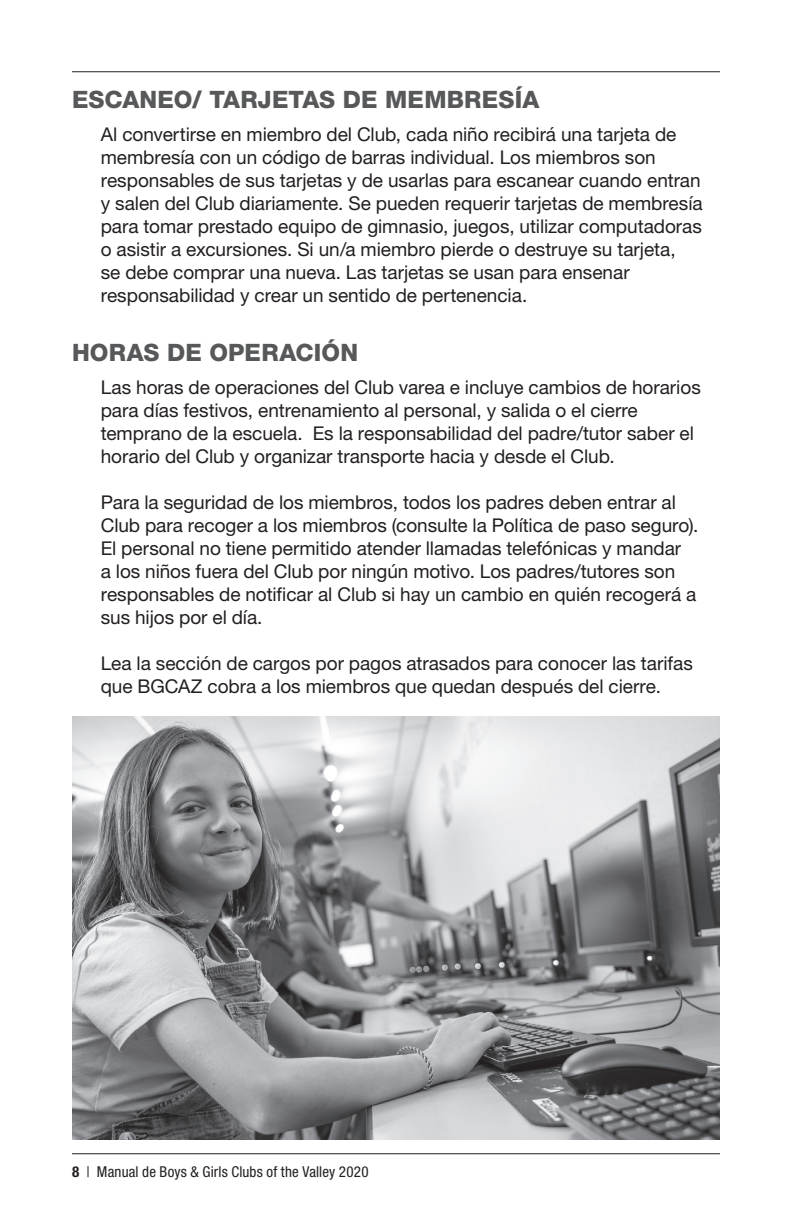
<style>
.page{position:relative;width:792px;height:1224px;background:#fff}
.page>*{position:absolute;margin:0;border:0;box-sizing:border-box;transform-origin:0 0}
.t1{font:800 24px "Helvetica Neue LT Std";letter-spacing:.005em;color:#57585a}
.t2{font:19px/23px "Helvetica Neue LT Pro";letter-spacing:-.005em;color:#231f20}
.t3{font:condensed 15px "Helvetica Neue LT Std";letter-spacing:.01em;color:#231f20}
.s1{font-weight:700}
</style>
<div class="page">
<hr style="left:72px;top:1153px;width:648px;height:1px;background:#231f20">
<hr style="left:72px;top:71px;width:648px;height:1px;background:#231f20">
<img style="left:72px;top:716px;width:648px;height:424px">
<p class="t1" style="left:72px;top:85px;width:469px">ESCANEO/ TARJETAS DE MEMBRESÍA</p>
<p class="t2" style="left:101px;top:122px;width:603px">Al convertirse en miembro del Club, cada niño recibirá una tarjeta de membresía con un código de barras individual. Los miembros son responsables de sus tarjetas y de usarlas para escanear cuando entran y salen del Club diariamente. Se pueden requerir tarjetas de membresía para tomar prestado equipo de gimnasio, juegos, utilizar computadoras o asistir a excursiones. Si un/a miembro pierde o destruye su tarjeta,<br>se debe comprar una nueva. Las tarjetas se usan para ensenar responsabilidad y crear un sentido de pertenencia.</p>
<p class="t1" style="left:72px;top:338px;width:288px">HORAS DE OPERACIÓN</p>
<p class="t2" style="left:101px;top:375px;width:602px">Las horas de operaciones del Club varea e incluye cambios de horarios para días festivos, entrenamiento al personal, y salida o el cierre temprano de la escuela. Es la responsabilidad del padre/tutor saber el horario del Club y organizar transporte hacia y desde el Club.</p>
<p class="t2" style="left:101px;top:490px;width:599px">Para la seguridad de los miembros, todos los padres deben entrar al Club para recoger a los miembros (consulte la Política de paso seguro).<br>El personal no tiene permitido atender llamadas telefónicas y mandar<br>a los niños fuera del Club por ningún motivo. Los padres/tutores son responsables de notificar al Club si hay un cambio en quién recogerá a sus hijos por el día.</p>
<p class="t2" style="left:101px;top:651px;width:594px">Lea la sección de cargos por pagos atrasados para conocer las tarifas que BGCAZ cobra a los miembros que quedan después del cierre.</p>
<p class="t3" style="left:72px;top:1163px;width:298px"><span class="s1">8</span> | Manual de Boys &amp; Girls Clubs of the Valley 2020</p>
</div>
